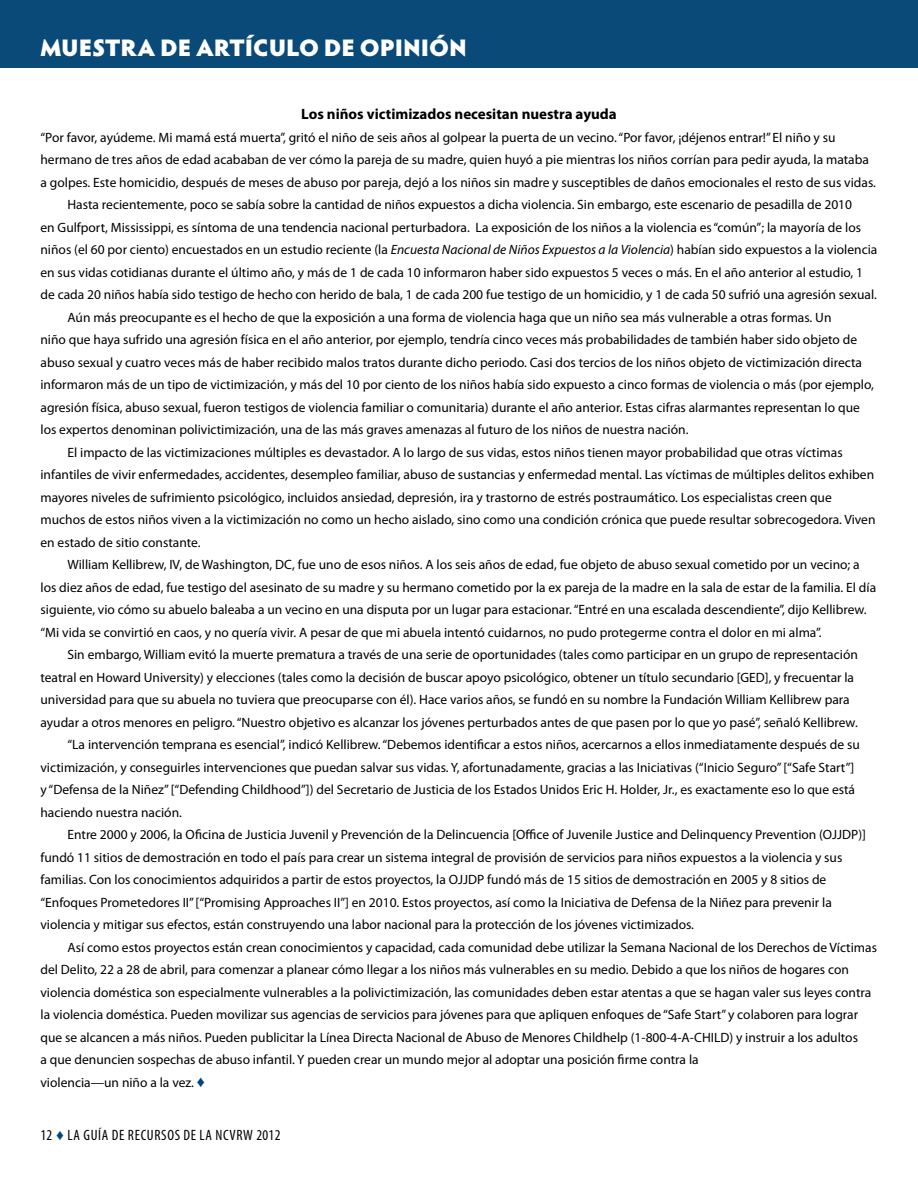
<style>
.page{position:relative;width:918px;height:1188px;background:#fff}
.page>*{position:absolute;margin:0;border:0;box-sizing:border-box;transform-origin:0 0}
.t1{font:900 24px "Hypatia Sans Pro";color:#fff}
.t2{font:700 15px "Myriad Pro";color:#000}
.t3{font:condensed 15px "Myriad Pro";letter-spacing:.045em;color:#000}
.t4{font:13.5px/22.5px "Myriad Pro";color:#000}
.s1{font-style:italic}
.s2{color:#00467f}
.s3{font-family:"Century";font-stretch:normal;color:#00467f}
</style>
<div class="page">
<div style="left:0;top:0;width:918px;height:68px;background:#0a4a79"></div>
<p class="t1" style="left:40px;top:30px;width:428px">MUESTRA DE ARTÍCULO DE OPINIÓN</p>
<p class="t2" style="left:301px;top:104px;width:317px">Los niños victimizados necesitan nuestra ayuda</p>
<p class="t4" style="left:40px;top:126px;width:837px">“Por favor, ayúdeme. Mi mamá está muerta”, gritó el niño de seis años al golpear la puerta de un vecino. “Por favor, ¡déjenos entrar!” El niño y su hermano de tres años de edad acababan de ver cómo la pareja de su madre, quien huyó a pie mientras los niños corrían para pedir ayuda, la mataba a golpes. Este homicidio, después de meses de abuso por pareja, dejó a los niños sin madre y susceptibles de daños emocionales el resto de sus vidas.</p>
<p class="t4" style="left:40px;top:193px;width:838px;text-indent:27px">Hasta recientemente, poco se sabía sobre la cantidad de niños expuestos a dicha violencia. Sin embargo, este escenario de pesadilla de 2010<br>en Gulfport, Mississippi, es síntoma de una tendencia nacional perturbadora. La exposición de los niños a la violencia es “común”; la mayoría de los niños (el 60 por ciento) encuestados en un estudio reciente (la <span class="s1">Encuesta Nacional de Niños Expuestos a la Violencia</span>) habían sido expuestos a la violencia en sus vidas cotidianas durante el último año, y más de 1 de cada 10 informaron haber sido expuestos 5 veces o más. En el año anterior al estudio, 1 de cada 20 niños había sido testigo de hecho con herido de bala, 1 de cada 200 fue testigo de un homicidio, y 1 de cada 50 sufrió una agresión sexual.</p>
<p class="t4" style="left:40px;top:306px;width:835px;text-indent:27px">Aún más preocupante es el hecho de que la exposición a una forma de violencia haga que un niño sea más vulnerable a otras formas. Un<br>niño que haya sufrido una agresión física en el año anterior, por ejemplo, tendría cinco veces más probabilidades de también haber sido objeto de abuso sexual y cuatro veces más de haber recibido malos tratos durante dicho periodo. Casi dos tercios de los niños objeto de victimización directa informaron más de un tipo de victimización, y más del 10 por ciento de los niños había sido expuesto a cinco formas de violencia o más (por ejemplo, agresión física, abuso sexual, fueron testigos de violencia familiar o comunitaria) durante el año anterior. Estas cifras alarmantes representan lo que los expertos denominan polivictimización, una de las más graves amenazas al futuro de los niños de nuestra nación.</p>
<p class="t4" style="left:40px;top:441px;width:837px;text-indent:27px">El impacto de las victimizaciones múltiples es devastador. A lo largo de sus vidas, estos niños tienen mayor probabilidad que otras víctimas infantiles de vivir enfermedades, accidentes, desempleo familiar, abuso de sustancias y enfermedad mental. Las víctimas de múltiples delitos exhiben mayores niveles de sufrimiento psicológico, incluidos ansiedad, depresión, ira y trastorno de estrés postraumático. Los especialistas creen que muchos de estos niños viven a la victimización no como un hecho aislado, sino como una condición crónica que puede resultar sobrecogedora. Viven en estado de sitio constante.</p>
<p class="t4" style="left:40px;top:553px;width:837px;text-indent:27px">William Kellibrew, IV, de Washington, DC, fue uno de esos niños. A los seis años de edad, fue objeto de abuso sexual cometido por un vecino; a los diez años de edad, fue testigo del asesinato de su madre y su hermano cometido por la ex pareja de la madre en la sala de estar de la familia. El día siguiente, vio cómo su abuelo baleaba a un vecino en una disputa por un lugar para estacionar. “Entré en una escalada descendiente”, dijo Kellibrew. “Mi vida se convirtió en caos, y no quería vivir. A pesar de que mi abuela intentó cuidarnos, no pudo protegerme contra el dolor en mi alma”.</p>
<p class="t4" style="left:40px;top:643px;width:819px;text-indent:27px">Sin embargo, William evitó la muerte prematura a través de una serie de oportunidades (tales como participar en un grupo de representación teatral en Howard University) y elecciones (tales como la decisión de buscar apoyo psicológico, obtener un título secundario [GED], y frecuentar la universidad para que su abuela no tuviera que preocuparse con él). Hace varios años, se fundó en su nombre la Fundación William Kellibrew para ayudar a otros menores en peligro. “Nuestro objetivo es alcanzar los jóvenes perturbados antes de que pasen por lo que yo pasé”, señaló Kellibrew.</p>
<p class="t4" style="left:40px;top:733px;width:821px;text-indent:27px">“La intervención temprana es esencial”, indicó Kellibrew. “Debemos identificar a estos niños, acercarnos a ellos inmediatamente después de su victimización, y conseguirles intervenciones que puedan salvar sus vidas. Y, afortunadamente, gracias a las Iniciativas (“Inicio Seguro” [“Safe Start”] y “Defensa de la Niñez” [“Defending Childhood”]) del Secretario de Justicia de los Estados Unidos Eric H. Holder, Jr., es exactamente eso lo que está haciendo nuestra nación.</p>
<p class="t4" style="left:40px;top:823px;width:827px;text-indent:27px">Entre 2000 y 2006, la Oficina de Justicia Juvenil y Prevención de la Delincuencia [Office of Juvenile Justice and Delinquency Prevention (OJJDP)] fundó 11 sitios de demostración en todo el país para crear un sistema integral de provisión de servicios para niños expuestos a la violencia y sus familias. Con los conocimientos adquiridos a partir de estos proyectos, la OJJDP fundó más de 15 sitios de demostración en 2005 y 8 sitios de “Enfoques Prometedores II” [“Promising Approaches II”] en 2010. Estos proyectos, así como la Iniciativa de Defensa de la Niñez para prevenir la violencia y mitigar sus efectos, están construyendo una labor nacional para la protección de los jóvenes victimizados.</p>
<p class="t4" style="left:40px;top:936px;width:838px;text-indent:27px">Así como estos proyectos están crean conocimientos y capacidad, cada comunidad debe utilizar la Semana Nacional de los Derechos de Víctimas del Delito, 22 a 28 de abril, para comenzar a planear cómo llegar a los niños más vulnerables en su medio. Debido a que los niños de hogares con violencia doméstica son especialmente vulnerables a la polivictimización, las comunidades deben estar atentas a que se hagan valer sus leyes contra la violencia doméstica. Pueden movilizar sus agencias de servicios para jóvenes para que apliquen enfoques de “Safe Start” y colaboren para lograr que se alcancen a más niños. Pueden publicitar la Línea Directa Nacional de Abuso de Menores Childhelp (1-800-4-A-CHILD) y instruir a los adultos<br>a que denuncien sospechas de abuso infantil. Y pueden crear un mundo mejor al adoptar una posición firme contra la<br>violencia—un niño a la vez. <span class="s2">♦</span></p>
<p class="t3" style="left:40px;top:1126px;width:242px">12 <span class="s3">♦</span> LA GUÍA DE RECURSOS DE LA NCVRW 2012</p>
</div>
